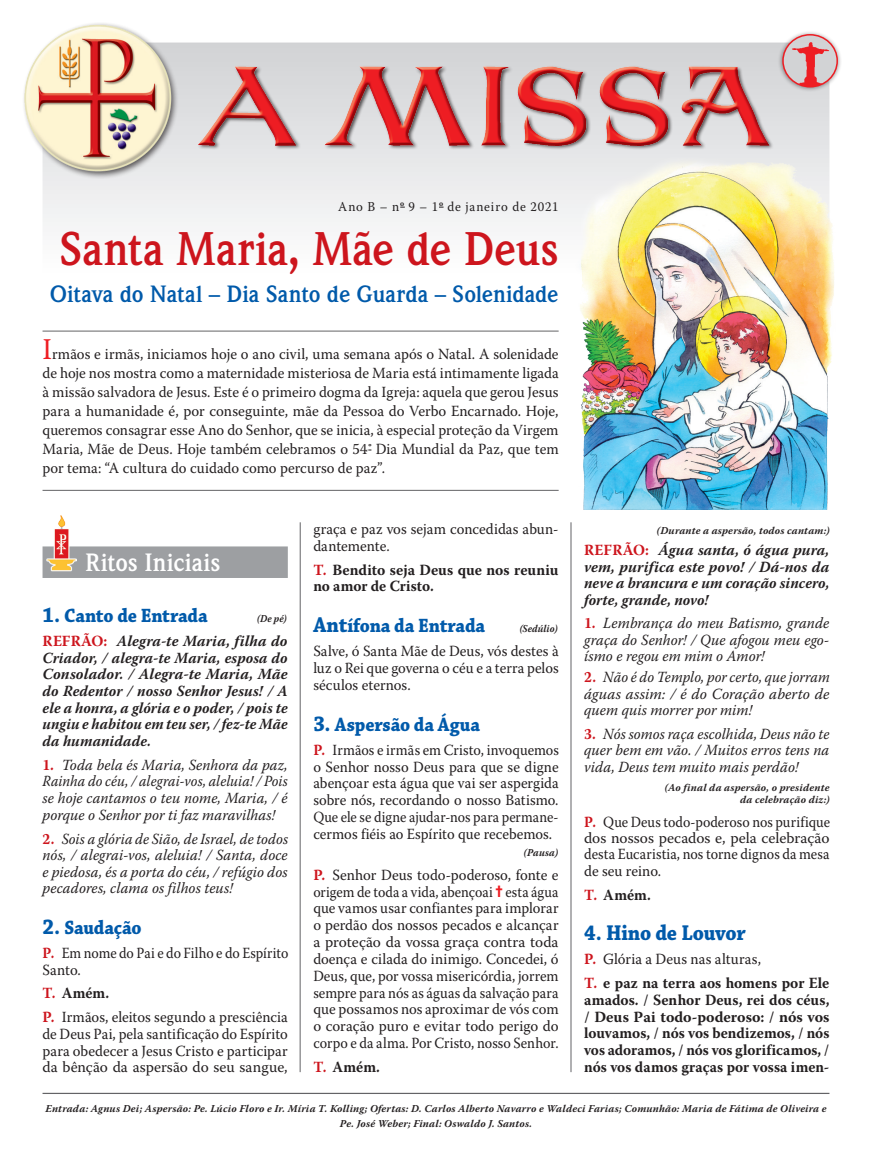
<style>
.page{position:relative;width:872px;height:1170px;background:#fff}
.page>*{position:absolute;margin:0;border:0;box-sizing:border-box;transform-origin:0 0}
.Título_da_Missa_maio{font:700 48px "Weidemann IT Cby BT";letter-spacing:-.005em;color:#cd151d;scale:.92 1}
.Divisões{font:700 25.5px "Weidemann IT Cby BT";color:#fff;scale:.95 1}
.Título_da_Missa_meno{font:700 24px "Weidemann IT Cby BT";letter-spacing:-.005em;color:#015aaa;scale:.95 1}
.Itens{font:700 22.5px "Chaparral Pro";letter-spacing:-.015em;color:#015aaa;scale:.91 1}
.Itens-2{font:700 20.25px "Chaparral Pro";letter-spacing:-.01em;color:#015aaa;scale:.91 1}
.Texto_NORMAL{font:15.45px/16.8px "Warnock Pro";letter-spacing:.005em;color:#231f20;text-align:justify;scale:.95 1}
.Box_Início{font:15.45px/18.9px "Warnock Pro";letter-spacing:.005em;color:#231f20;text-align:justify;scale:.95 1}
.Texto_REFRÃO{font:italic 700 15.45px/16.6px "Warnock Pro";letter-spacing:.005em;color:#231f20;text-align:justify}
.Texto_CANTOS{font:italic 15.45px/16.6px "Warnock Pro";letter-spacing:.005em;color:#231f20;text-align:justify;scale:.95 1}
.Texto_NORMAL-2{font:15.45px/16.8px "Warnock Pro";letter-spacing:.005em;color:#231f20;text-align:justify;scale:.92 1}
.Texto_TODOS{font:700 15.45px/16.8px "Warnock Pro";letter-spacing:.005em;color:#231f20;text-align:justify;scale:.96 1}
.Texto_CANTOS-2{font:italic 15.45px/16.6px "Warnock Pro";letter-spacing:.005em;color:#231f20;text-align:justify;scale:.93 1}
.Texto_NORMAL-3{font:15.45px/16.4px "Warnock Pro";letter-spacing:.005em;color:#231f20;text-align:justify;scale:.91 1}
.Texto_CANTOS-3{font:italic 15.45px/16.4px "Warnock Pro";letter-spacing:.005em;color:#231f20;text-align:justify;scale:.94 1}
.Texto_CANTOS-4{font:italic 15.45px/16.4px "Warnock Pro";letter-spacing:.005em;color:#231f20;text-align:justify;scale:.92 1}
.Texto_NORMAL_sem_lei{font:15.45px/16.8px "Warnock Pro";letter-spacing:.005em;color:#231f20;text-align:justify;scale:.95 1}
.Texto_TODOS-2{font:700 15.45px/16.8px "Warnock Pro";letter-spacing:.005em;color:#231f20}
.Texto_NORMAL-4{font:15.45px/16.6px "Warnock Pro";letter-spacing:.005em;color:#231f20;scale:.9 1}
.Texto_TODOS-3{font:700 15.45px "Warnock Pro";letter-spacing:.005em;color:#231f20;scale:.95 1}
.Data{font:13.5px "Warnock Pro";letter-spacing:.06em;color:#231f20;scale:.95 1}
.Crédito_das_Músicas{font:italic 700 10.5px/15px "Warnock Pro";letter-spacing:.02em;color:#231f20;text-align:center}
.Textinho{font:italic 700 10.5px "Warnock Pro";letter-spacing:.02em;color:#231f20}
.Itens-3{font:italic 700 10.5px "Warnock Pro";letter-spacing:.01em;color:#231f20;scale:.91 1}
.Texto_NORMAL-5{font:italic 700 10.5px "Warnock Pro";letter-spacing:.02em;color:#231f20;scale:.95 1}
.s1{font-size:30px;color:#ee1d23}
.s2{font-size:22.5px}
.s3{font-style:normal;color:#cd151d}
.s4{font-weight:700;font-style:normal;color:#cd151d}
.s5{font-weight:700;color:#cd151d}
.s6{color:#cd151d}
.s7{font-family:"Monotype Sorts";font-size:16.5px;color:#ee1d23}
</style>
<div class="page">
<svg style="left:43px;top:43px;width:786px;height:183px"></svg>
<div style="left:777px;top:30px;width:65px;height:62px;background:#231f20;opacity:.5"></div>
<svg style="left:783px;top:35px;width:54px;height:52px"></svg>
<img style="left:783px;top:42px;width:54px;height:45px">
<div style="left:782px;top:34px;width:56px;height:53px;border:2px solid #ee1d23;border-radius:50%"></div>
<img style="left:195px;top:58px;width:577px;height:96px">
<div style="left:43px;top:546px;width:245px;height:32px;background:#9d9fa2"></div>
<img style="left:47px;top:515px;width:30px;height:56px">
<hr style="left:43px;top:331px;width:515px;height:1px;background:#636366">
<hr style="left:43px;top:490px;width:515px;height:1px;background:#636366">
<hr style="left:43px;top:1092px;width:786px;height:1px;background:#636366">
<hr style="left:570px;top:522px;width:1px;height:549px;background:#636366">
<hr style="left:300px;top:522px;width:1px;height:549px;background:#636366">
<img style="left:24px;top:23px;width:159px;height:155px">
<img style="left:569px;top:136px;width:265px;height:373px">
<p class="Data" style="left:338px;top:198px;width:234px">Ano B – n<sup>o</sup> 9 – 1<sup>o</sup> de janeiro de 2021</p>
<p class="Título_da_Missa_maio" style="left:59px;top:218px;width:544px">Santa Maria, Mãe de Deus</p>
<p class="Título_da_Missa_meno" style="left:50px;top:278px;width:537px">Oitava do Natal – Dia Santo de Guarda – Solenidade</p>
<p class="Box_Início" style="left:43px;top:344px;width:545px"><span class="s1">I</span>rmãos e irmãs, iniciamos hoje o ano civil, uma semana após o Natal. A solenidade de hoje nos mostra como a maternidade misteriosa de Maria está intimamente ligada à missão salvadora de Jesus. Este é o primeiro dogma da Igreja: aquela que gerou Jesus para a humanidade é, por conseguinte, mãe da Pessoa do Verbo Encarnado. Hoje, queremos consagrar esse Ano do Senhor, que se inicia, à especial proteção da Virgem Maria, Mãe de Deus. Hoje também celebramos o 54<sup>º</sup> Dia Mundial da Paz, que tem por tema: “A cultura do cuidado como percurso de paz”.</p>
<p class="Divisões" style="left:85px;top:546px;width:144px">Ritos Iniciais</p>
<p class="Itens-2" style="left:43px;top:604px;width:183px"><span class="s2">1.</span> Canto de Entrada</p>
<p class="Itens-3" style="left:257px;top:612px;width:34px">(De pé)</p>
<p class="Texto_REFRÃO" style="left:43px;top:632px;width:247px"><span class="s3">REFRÃO:</span> Alegra-te Maria, filha do Criador, / alegra-te Maria, esposa do Consolador. / Alegra-te Maria, Mãe do Redentor / nosso Senhor Jesus! / A ele a honra, a glória e o poder, / pois te ungiu e habitou em teu ser, / fez-te Mãe da humanidade.</p>
<p class="Texto_CANTOS" style="left:43px;top:756px;width:260px"><span class="s4">1.</span> Toda bela és Maria, Senhora da paz, Rainha do céu, / alegrai-vos, aleluia! / Pois se hoje cantamos o teu nome, Maria, / é porque o Senhor por ti faz maravilhas!</p>
<p class="Texto_CANTOS-2" style="left:43px;top:829px;width:265px"><span class="s4">2.</span> Sois a glória de Sião, de Israel, de todos nós, / alegrai-vos, aleluia! / Santa, doce e piedosa, és a porta do céu, / refúgio dos pecadores, clama os filhos teus!</p>
<p class="Itens-2" style="left:43px;top:915px;width:110px"><span class="s2">2.</span> Saudação</p>
<p class="Texto_NORMAL-4" style="left:43px;top:944px;width:275px"><span class="s5">P.</span> Em nome do Pai e do Filho e do Espírito<br>Santo.</p>
<p class="Texto_TODOS-3" style="left:43px;top:983px;width:71px"><span class="s6">T.</span> Amém.</p>
<p class="Texto_NORMAL" style="left:43px;top:1008px;width:260px"><span class="s5">P.</span> Irmãos, eleitos segundo a presciência de Deus Pai, pela santificação do Espírito para obedecer a Jesus Cristo e participar da bênção da aspersão do seu sangue,</p>
<p class="Texto_NORMAL" style="left:313px;top:520px;width:260px">graça e paz vos sejam concedidas abun&shy;dantemente.</p>
<p class="Texto_TODOS-2" style="left:313px;top:560px;width:247px"><span class="s6">T.</span> Bendito seja Deus que nos reuniu no amor de Cristo.</p>
<p class="Itens-2" style="left:313px;top:613px;width:190px"><span class="s2">Ant</span>ífona da Entrada</p>
<p class="Itens-3" style="left:519px;top:622px;width:43px">(Sedúlio)</p>
<p class="Texto_NORMAL_sem_lei" style="left:313px;top:642px;width:260px">Salve, ó Santa Mãe de Deus, vós destes à luz o Rei que governa o céu e a terra pelos séculos eternos.</p>
<p class="Itens-2" style="left:313px;top:712px;width:185px"><span class="s2">3.</span> Aspersão da Água</p>
<p class="Texto_NORMAL-2" style="left:313px;top:741px;width:268px"><span class="s5">P.</span> Irmãos e irmãs em Cristo, invoquemos o Senhor nosso Deus para que se digne abençoar esta água que vai ser aspergida sobre nós, recordando o nosso Batismo.<br>Que ele se digne ajudar-nos para permane&shy;cermos fiéis ao Espírito que recebemos.</p>
<p class="Texto_NORMAL-5" style="left:524px;top:845px;width:38px">(Pausa)</p>
<p class="Texto_NORMAL" style="left:313px;top:866px;width:260px"><span class="s5">P.</span> Senhor Deus todo-poderoso, fonte e origem de toda a vida, abençoai <span class="s7">=</span> esta água que vamos usar confiantes para implorar o perdão dos nossos pecados e alcançar a proteção da vossa graça contra toda doença e cilada do inimigo. Concedei, ó Deus, que, por vossa misericórdia, jorrem sempre para nós as águas da salvação para que possamos nos aproximar de vós com o coração puro e evitar todo perigo do corpo e da alma. Por Cristo, nosso Senhor.</p>
<p class="Texto_TODOS-3" style="left:313px;top:1057px;width:71px"><span class="s6">T.</span> Amém.</p>
<p class="Textinho" style="left:657px;top:524px;width:174px">(Durante a aspersão, todos cantam:)</p>
<p class="Texto_REFRÃO" style="left:584px;top:542px;width:247px"><span class="s3">REFRÃO:</span> Água santa, ó água pura, vem, purifica este povo! / Dá-nos da neve a brancura e um coração sincero, forte, grande, novo!</p>
<p class="Texto_CANTOS" style="left:584px;top:615px;width:260px"><span class="s4">1.</span> Lembrança do meu Batismo, grande graça do Senhor! / Que afogou meu ego&shy;ísmo e regou em mim o Amor!</p>
<p class="Texto_CANTOS-4" style="left:584px;top:668px;width:268px"><span class="s4">2.</span> Não é do Templo, por certo, que jorram águas assim: / é do Coração aberto de quem quis morrer por mim!</p>
<p class="Texto_CANTOS-3" style="left:584px;top:725px;width:262px"><span class="s4">3.</span> Nós somos raça escolhida, Deus não te quer bem em vão. / Muitos erros tens na vida, Deus tem muito mais perdão!</p>
<p class="Textinho" style="left:665px;top:780px;width:166px">(Ao final da aspersão, o presidente</p>
<p class="Textinho" style="left:740px;top:793px;width:91px">da celebração diz:)</p>
<p class="Texto_NORMAL-3" style="left:584px;top:813px;width:272px"><span class="s5">P.</span> Que Deus todo-poderoso nos purifique dos nossos pecados e, pela celebração desta Eucaristia, nos torne dignos da mesa de seu reino.</p>
<p class="Texto_TODOS-3" style="left:584px;top:885px;width:71px"><span class="s6">T.</span> Amém.</p>
<p class="Itens" style="left:584px;top:919px;width:179px">4. Hino de Louvor</p>
<p class="Texto_NORMAL" style="left:584px;top:949px;width:188px"><span class="s5">P.</span> Glória a Deus nas alturas,</p>
<p class="Texto_TODOS" style="left:584px;top:973px;width:257px"><span class="s6">T.</span> e paz na terra aos homens por Ele amados. / Senhor Deus, rei dos céus, / Deus Pai todo-poderoso: / nós vos louvamos, / nós vos bendizemos, / nós vos adoramos, / nós vos glorificamos, / nós vos damos graças por vossa imen-</p>
<p class="Crédito_das_Músicas" style="left:45px;top:1101px;width:782px">Entrada: Agnus Dei; Aspersão: Pe. Lúcio Floro e Ir. Míria T. Kolling; Ofertas: D. Carlos Alberto Navarro e Waldeci Farias; Comunhão: Maria de Fátima de Oliveira e<br>Pe. José Weber; Final: Oswaldo J. Santos.</p>
</div>
